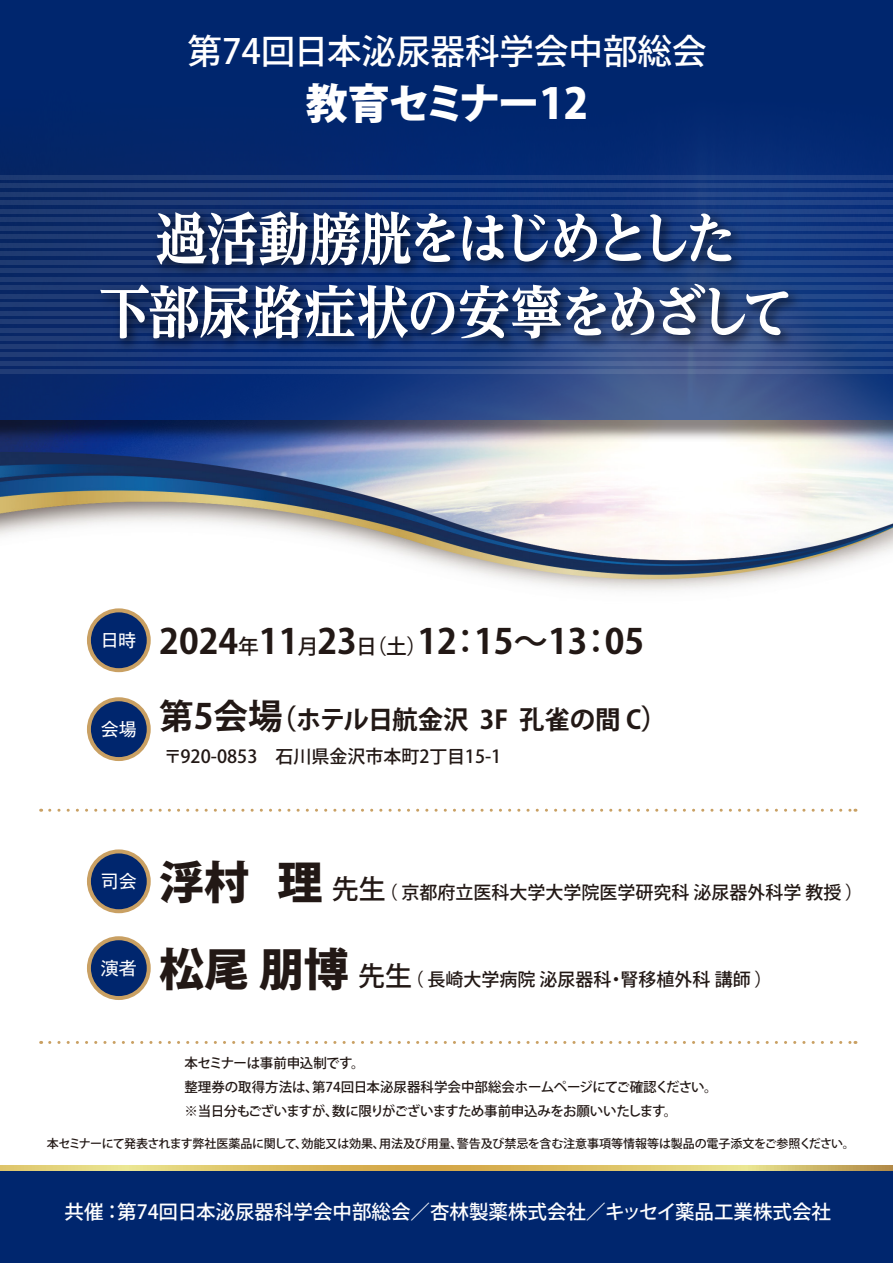
<style>
.page{position:relative;width:893px;height:1263px;background:#fff}
.page>*{position:absolute;margin:0;border:0;box-sizing:border-box;transform-origin:0 0}
.t1{font:700 expanded 57px/73.5px "UD Reimin Pro";letter-spacing:-.055em;color:#fff;text-align:center;scale:.91 1}
.t2{font:800 42px "Koz Go Pro";letter-spacing:-.04em;color:#fff}
.t3{font:700 34.5px "Koz Go Pro";color:#221815}
.t4{font:500 34.5px "Koz Go Pro";color:#fff}
.t5{font:700 25.5px "Koz Go Pro";letter-spacing:-.01em;color:#221815}
.t6{font:500 19.5px "Koz Go Pro";color:#fff}
.t7{font:500 18px "Koz Go Pro";color:#221815}
.t8{font:18px "Gothic MB101 Pro";color:#fff}
.t9{font:500 13.5px/23.7px "Koz Go Pro";letter-spacing:-.025em;color:#221815}
.t10{font:500 12px "Koz Go Pro";letter-spacing:-.01em;color:#221815}
.s1{font-weight:500;font-size:20.7px}
.s2{font-weight:500}
.s3{font-size:34.5px}
.s4{font-size:27.6px}
.s5{font-weight:800;font-size:45px}
.s6{font-size:27px}
</style>
<div class="page">
<img style="left:0;top:445px;width:893px;height:224px">
<img style="left:0;top:420px;width:893px;height:25px">
<svg style="left:0;top:0;width:893px;height:420px;background:#082c72"></svg>
<svg style="left:0;top:252px;width:893px;height:4px"></svg>
<svg style="left:0;top:243px;width:893px;height:4px"></svg>
<svg style="left:0;top:235px;width:893px;height:4px"></svg>
<svg style="left:0;top:226px;width:893px;height:4px"></svg>
<svg style="left:0;top:218px;width:893px;height:4px"></svg>
<svg style="left:0;top:209px;width:893px;height:4px"></svg>
<svg style="left:0;top:201px;width:893px;height:4px"></svg>
<svg style="left:0;top:192px;width:893px;height:4px;background:#1f3e7e"></svg>
<svg style="left:0;top:184px;width:893px;height:4px;background:#1e3e7e"></svg>
<svg style="left:0;top:175px;width:893px;height:4px;background:#1d3d7d"></svg>
<svg style="left:0;top:337px;width:893px;height:4px"></svg>
<svg style="left:0;top:328px;width:893px;height:4px"></svg>
<svg style="left:0;top:320px;width:893px;height:4px"></svg>
<svg style="left:0;top:311px;width:893px;height:4px"></svg>
<svg style="left:0;top:303px;width:893px;height:4px"></svg>
<svg style="left:0;top:294px;width:893px;height:4px"></svg>
<svg style="left:0;top:285px;width:893px;height:5px"></svg>
<svg style="left:0;top:277px;width:893px;height:4px"></svg>
<svg style="left:0;top:268px;width:893px;height:5px"></svg>
<svg style="left:0;top:260px;width:893px;height:4px"></svg>
<svg style="left:0;top:369px;width:893px;height:5px"></svg>
<svg style="left:0;top:361px;width:893px;height:4px"></svg>
<svg style="left:0;top:352px;width:893px;height:5px"></svg>
<svg style="left:0;top:344px;width:893px;height:4px"></svg>
<svg style="left:0;top:1165px;width:893px;height:6px;background:#dbc169"></svg>
<div style="left:0;top:1171px;width:893px;height:92px;background:#00266e"></div>
<svg style="left:50px;top:809px;width:806px;height:3px"></svg>
<svg style="left:50px;top:1041px;width:806px;height:3px"></svg>
<svg style="left:87px;top:608px;width:64px;height:64px"></svg>
<div style="left:91px;top:612px;width:56px;height:56px;background:#00266e;border-radius:50%"></div>
<svg style="left:87px;top:697px;width:64px;height:64px"></svg>
<div style="left:91px;top:701px;width:56px;height:56px;background:#00266e;border-radius:50%"></div>
<svg style="left:87px;top:849px;width:64px;height:64px"></svg>
<div style="left:91px;top:853px;width:56px;height:56px;background:#00266e;border-radius:50%"></div>
<svg style="left:87px;top:936px;width:64px;height:64px"></svg>
<div style="left:91px;top:940px;width:56px;height:56px;background:#00266e;border-radius:50%"></div>
<img style="left:89px;top:200px;width:724px;height:177px">
<h3 class="t4" style="left:188px;top:29px;width:521px">第74回日本泌尿器科学会中部総会</h3>
<h2 class="t2" style="left:306px;top:77px;width:284px">教育セミナー12</h2>
<h1 class="t1" style="left:99px;top:201px;width:765px">過活動膀胱をはじめとした<br>下部尿路症状の安寧をめざして</h1>
<h3 class="t8" style="left:101px;top:625px;width:37px">日時</h3>
<h3 class="t8" style="left:101px;top:714px;width:37px">会場</h3>
<h3 class="t3" style="left:159px;top:619px;width:486px">2024<span class="s1">年</span>11<span class="s1">月</span>23<span class="s1">日（土）</span>12<span class="s2">：</span>15<span class="s2">～</span>13<span class="s2">：</span>05</h3>
<h3 class="t5" style="left:159px;top:703px;width:511px"><span class="s3">第5会場</span><span class="s4">（</span>ホテル日航金沢 3F 孔雀の間 C<span class="s4">）</span></h3>
<h3 class="t7" style="left:164px;top:745px;width:339px">〒920-0853　石川県金沢市本町2丁目15-1</h3>
<h3 class="t8" style="left:101px;top:866px;width:37px">司会</h3>
<h3 class="t8" style="left:101px;top:953px;width:37px">演者</h3>
<h3 class="t7" style="left:159px;top:881px;width:705px"><span class="s5">浮村 理</span><span class="s6">先生</span>（ 京都府立医科大学大学院医学研究科 泌尿器外科学 教授 ）</h3>
<h3 class="t7" style="left:159px;top:968px;width:614px"><span class="s5">松尾 朋博</span> <span class="s6">先生</span>（ 長崎大学病院 泌尿器科・腎移植外科 講師 ）</h3>
<p class="t9" style="left:184px;top:1052px;width:535px">本セミナーは事前申込制です。<br>整理券の取得方法は、第74回日本泌尿器科学会中部総会ホームページにてご確認ください。※当日分もございますが、数に限りがございますため事前申込みをお願いいたします。</p>
<p class="t10" style="left:47px;top:1135px;width:809px">本セミナーにて発表されます弊社医薬品に関して、効能又は効果、用法及び用量、警告及び禁忌を含む注意事項等情報等は製品の電子添文をご参照ください。</p>
<h3 class="t6" style="left:65px;top:1200px;width:768px">共催：第74回日本泌尿器科学会中部総会／杏林製薬株式会社／キッセイ薬品工業株式会社</h3>
</div>
